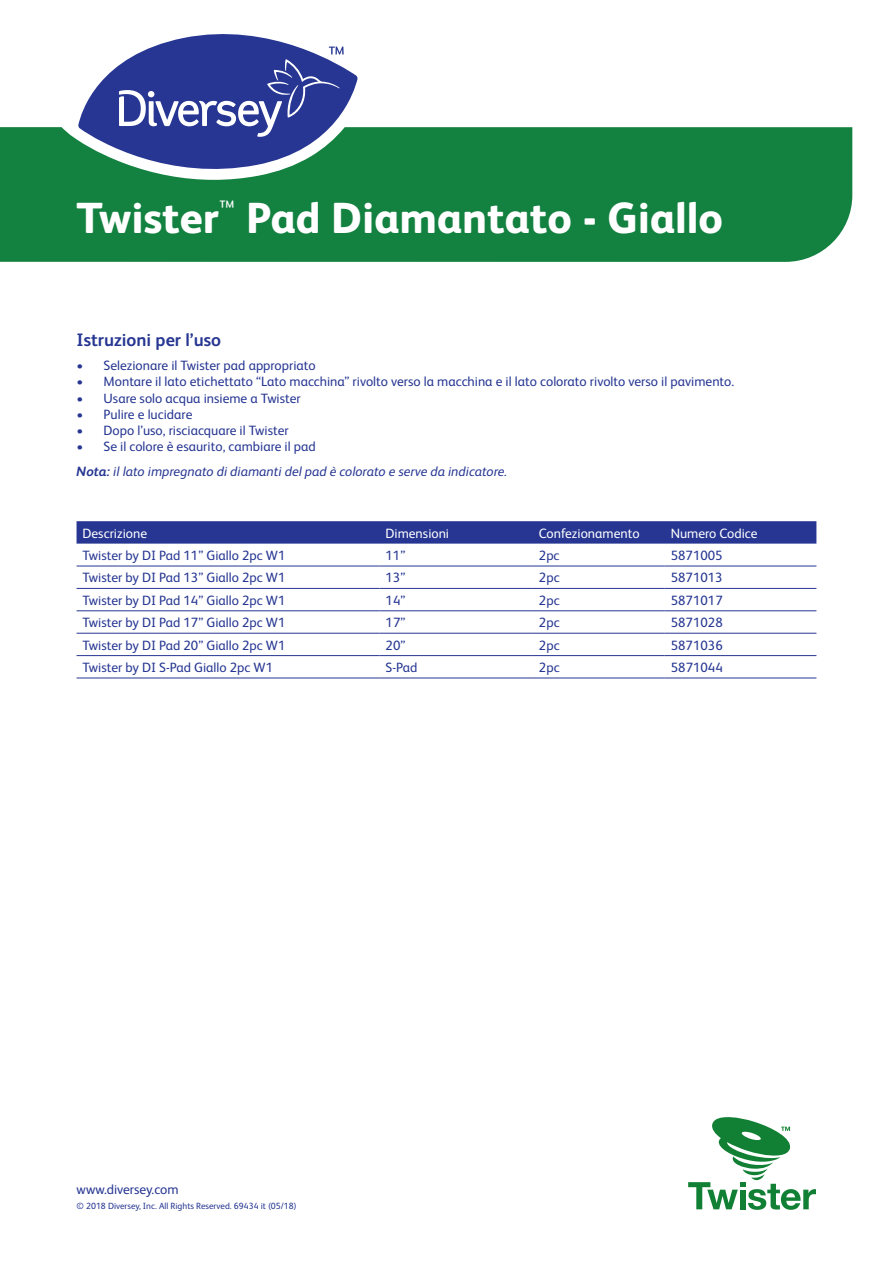
<style>
.page{position:relative;width:893px;height:1263px;background:#fff}
.page>*{position:absolute;margin:0;border:0;box-sizing:border-box;transform-origin:0 0}
.t1{font:800 43.5px "FS Albert Pro";color:#fff}
.t2{font:700 18px "FS Albert Pro";color:#263692}
.t3{font:13.5px "FS Albert Pro";color:#263692}
.t4{font:italic 13.5px/24.8px "FS Albert Pro";color:#263692}
.t5{font:13.5px "FS Albert Pro";color:#fff}
.t6{font:9px "FS Albert Pro";color:#263692}
.s1{font-style:normal}
.s2{font-weight:700}
</style>
<div class="page">
<svg style="left:77px;top:521px;width:739px;height:23px;background:#2b3b94"></svg>
<hr style="left:77px;top:566px;width:302px;height:1px;background:#263692">
<hr style="left:379px;top:566px;width:154px;height:1px;background:#263692">
<hr style="left:533px;top:566px;width:132px;height:1px;background:#263692">
<hr style="left:665px;top:566px;width:151px;height:1px;background:#263692">
<hr style="left:77px;top:588px;width:302px;height:1px;background:#263692">
<hr style="left:379px;top:588px;width:154px;height:1px;background:#263692">
<hr style="left:533px;top:588px;width:132px;height:1px;background:#263692">
<hr style="left:665px;top:588px;width:151px;height:1px;background:#263692">
<hr style="left:77px;top:610px;width:302px;height:1px;background:#263692">
<hr style="left:379px;top:610px;width:154px;height:1px;background:#263692">
<hr style="left:533px;top:610px;width:132px;height:1px;background:#263692">
<hr style="left:665px;top:610px;width:151px;height:1px;background:#263692">
<hr style="left:77px;top:633px;width:302px;height:1px;background:#263692">
<hr style="left:379px;top:633px;width:154px;height:1px;background:#263692">
<hr style="left:533px;top:633px;width:132px;height:1px;background:#263692">
<hr style="left:665px;top:633px;width:151px;height:1px;background:#263692">
<hr style="left:77px;top:655px;width:302px;height:1px;background:#263692">
<hr style="left:379px;top:655px;width:154px;height:1px;background:#263692">
<hr style="left:533px;top:655px;width:132px;height:1px;background:#263692">
<hr style="left:665px;top:655px;width:151px;height:1px;background:#263692">
<hr style="left:77px;top:678px;width:302px;height:1px;background:#263692">
<hr style="left:379px;top:678px;width:154px;height:1px;background:#263692">
<hr style="left:533px;top:678px;width:132px;height:1px;background:#263692">
<hr style="left:665px;top:678px;width:151px;height:1px;background:#263692">
<div style="left:0;top:127px;width:852px;height:135px;background:#13813f"></div>
<svg style="left:58px;top:127px;width:314px;height:53px;background:#22894b"></svg>
<svg style="left:78px;top:34px;width:280px;height:147px"></svg>
<svg style="left:688px;top:1117px;width:128px;height:93px"></svg>
<h1 class="t1" style="left:77px;top:184px;width:648px">Twister<sup>™</sup> Pad Diamantato - Giallo</h1>
<h2 class="t2" style="left:77px;top:327px;width:146px">Istruzioni per l’uso</h2>
<p class="t3" style="left:77px;top:356px;width:241px">• Selezionare il Twister pad appropriato</p>
<p class="t3" style="left:77px;top:372px;width:659px">• Montare il lato etichettato “Lato macchina” rivolto verso la macchina e il lato colorato rivolto verso il pavimento.</p>
<p class="t3" style="left:77px;top:388px;width:226px">• Usare solo acqua insieme a Twister</p>
<p class="t3" style="left:77px;top:405px;width:117px">• Pulire e lucidare</p>
<p class="t3" style="left:77px;top:421px;width:214px">• Dopo l’uso, risciacquare il Twister</p>
<p class="t4" style="left:77px;top:433px;width:432px"><span class="s1">• Se il colore è esaurito, cambiare il pad<br></span><span class="s2">Nota:</span> il lato impregnato di diamanti del pad è colorato e serve da indicatore.</p>
<p class="t5" style="left:83px;top:523px;width:66px">Descrizione</p>
<p class="t5" style="left:386px;top:523px;width:65px">Dimensioni</p>
<p class="t5" style="left:539px;top:523px;width:102px">Confezionamento</p>
<p class="t5" style="left:671px;top:523px;width:88px">Numero Codice</p>
<p class="t3" style="left:83px;top:546px;width:204px">Twister by DI Pad 11” Giallo 2pc W1</p>
<p class="t3" style="left:386px;top:546px;width:21px">11”</p>
<p class="t3" style="left:539px;top:546px;width:22px">2pc</p>
<p class="t3" style="left:671px;top:546px;width:53px">5871005</p>
<p class="t3" style="left:83px;top:568px;width:204px">Twister by DI Pad 13” Giallo 2pc W1</p>
<p class="t3" style="left:386px;top:568px;width:21px">13”</p>
<p class="t3" style="left:539px;top:568px;width:22px">2pc</p>
<p class="t3" style="left:671px;top:568px;width:53px">5871013</p>
<p class="t3" style="left:83px;top:591px;width:204px">Twister by DI Pad 14” Giallo 2pc W1</p>
<p class="t3" style="left:386px;top:591px;width:21px">14”</p>
<p class="t3" style="left:539px;top:591px;width:22px">2pc</p>
<p class="t3" style="left:671px;top:591px;width:53px">5871017</p>
<p class="t3" style="left:83px;top:613px;width:204px">Twister by DI Pad 17” Giallo 2pc W1</p>
<p class="t3" style="left:386px;top:613px;width:21px">17”</p>
<p class="t3" style="left:539px;top:613px;width:22px">2pc</p>
<p class="t3" style="left:671px;top:613px;width:53px">5871028</p>
<p class="t3" style="left:83px;top:635px;width:204px">Twister by DI Pad 20” Giallo 2pc W1</p>
<p class="t3" style="left:386px;top:635px;width:21px">20”</p>
<p class="t3" style="left:539px;top:635px;width:22px">2pc</p>
<p class="t3" style="left:671px;top:635px;width:53px">5871036</p>
<p class="t3" style="left:83px;top:658px;width:192px">Twister by DI S-Pad Giallo 2pc W1</p>
<p class="t3" style="left:386px;top:658px;width:33px">S-Pad</p>
<p class="t3" style="left:539px;top:658px;width:22px">2pc</p>
<p class="t3" style="left:671px;top:658px;width:53px">5871044</p>
<p class="t3" style="left:77px;top:1180px;width:104px">www.diversey.com</p>
<p class="t6" style="left:77px;top:1199px;width:222px">© 2018 Diversey, Inc. All Rights Reserved. 69434 it (05/18)</p>
</div>
